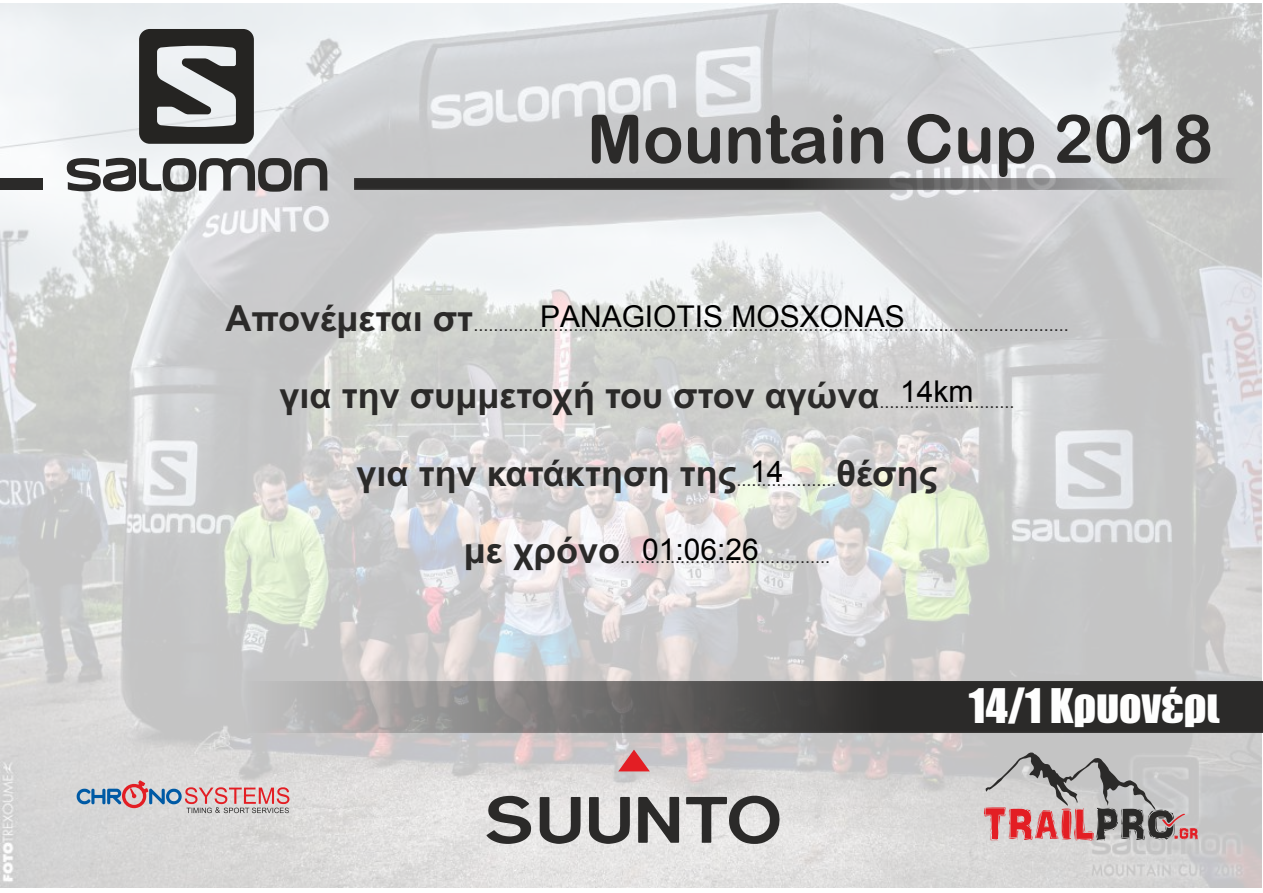
<style>
.page{position:relative;width:1263px;height:893px;background:#fff}
.page>*{position:absolute;margin:0;border:0;box-sizing:border-box;transform-origin:0 0}
.t1{font:67.2px "Arial Rounded MT Bold";color:#2b2a29}
.t2{font:44.1px "Impact";color:#fefefe}
.t3{font:700 36px/77.4px "Arial";color:#2b2a29;text-align:center}
.t4{font:30px "Arial";color:#000}
.t5{font:18px "Arial";color:#2b2a29}
.s1{font-weight:700;font-size:36px}
.s2{font-weight:400;font-size:18px}
</style>
<div class="page">
<img style="left:1px;top:4px;width:1261px;height:884px">
<img style="left:0;top:682px;width:1263px;height:50px">
<svg style="left:77px;top:780px;width:212px;height:33px;background:#c4b2b9"></svg>
<div style="left:0;top:178px;width:43px;height:12px;background:#2b2a29"></div>
<img style="left:355px;top:178px;width:907px;height:12px">
<svg style="left:984px;top:752px;width:214px;height:89px;background:#b5a1a1"></svg>
<svg style="left:67px;top:158px;width:260px;height:34px"></svg>
<svg style="left:139px;top:29px;width:115px;height:115px;background:#676767"></svg>
<svg style="left:618px;top:750px;width:32px;height:21px"></svg>
<svg style="left:486px;top:795px;width:294px;height:49px;background:#979695"></svg>
<h1 class="t1" style="left:587px;top:114px;width:628px">Mountain Cup 2018</h1>
<p class="t5" style="left:225px;top:318px;width:845px"><span class="s1">Απονέμεται στ</span>.......................................................................................................................</p>
<h3 class="t4" style="left:540px;top:300px;width:366px">PANAGIOTIS MOSXONAS</h3>
<h3 class="t4" style="left:900px;top:375px;width:75px">14km</h3>
<h3 class="t3" style="left:280px;top:360px;width:736px">για την συμμετοχή του στον αγώνα<span class="s2">........................... </span>για την κατάκτηση της<span class="s2">....................</span>θέσης</h3>
<h3 class="t4" style="left:750px;top:455px;width:35px">14</h3>
<p class="t5" style="left:464px;top:550px;width:368px"><span class="s1">με χρόνο</span>..........................................</p>
<h3 class="t4" style="left:642px;top:533px;width:118px">01:06:26</h3>
<h2 class="t2" style="left:969px;top:688px;width:253px">14/1 Κρυονέρι</h2>
</div>
